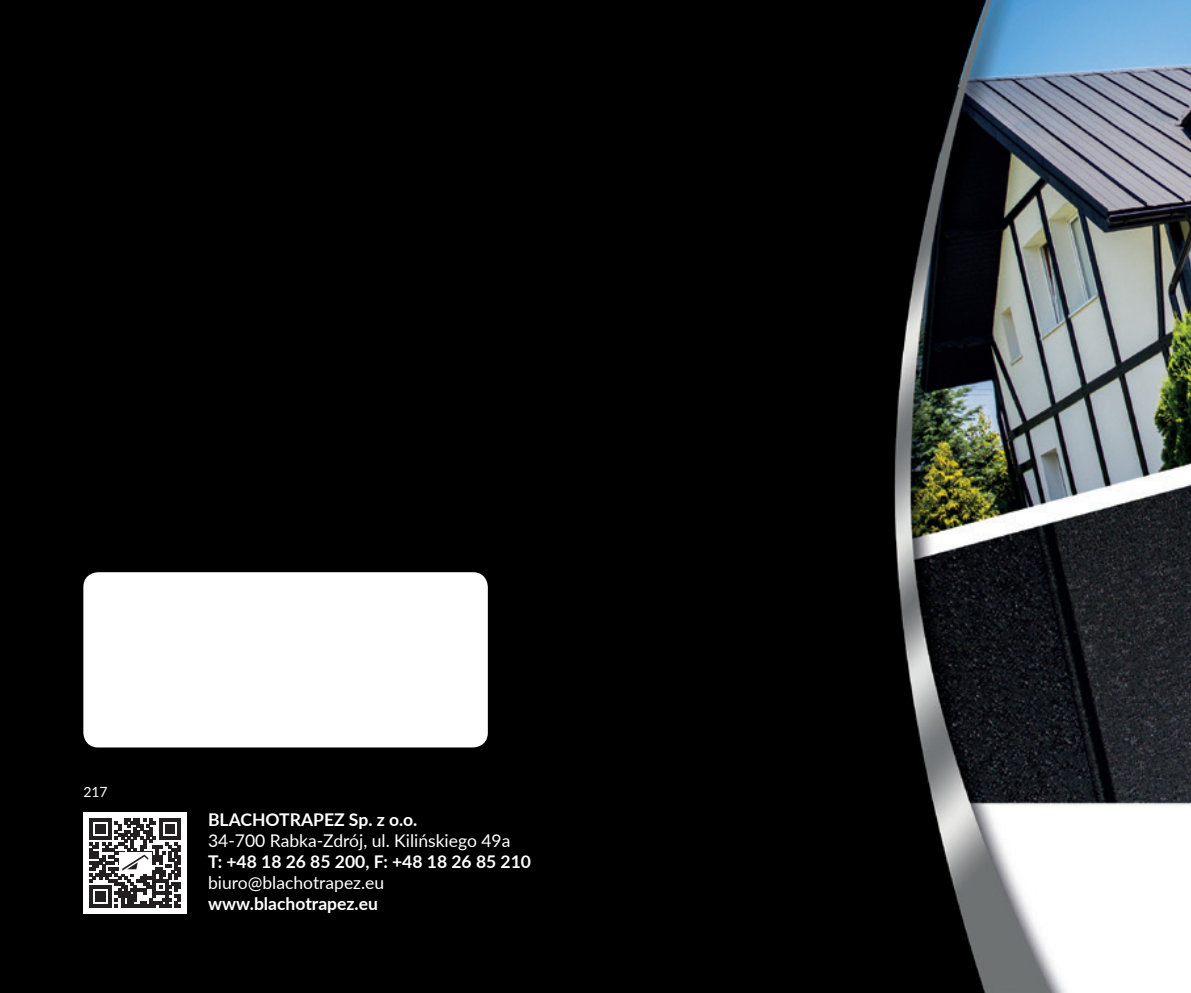
<style>
.page{position:relative;width:1191px;height:993px;background:#fff}
.page>*{position:absolute;margin:0;border:0;box-sizing:border-box;transform-origin:0 0}
.t1{font:700 17.5px "Lato";color:#fff}
.t2{font:17.5px "Lato";color:#fff}
.t3{font:14px "Lato";color:#fff}
</style>
<div class="page">
<img style="left:0;top:0;width:1191px;height:992px">
<div style="left:83px;top:811px;width:104px;height:102px;background:#fff"></div>
<svg style="left:90px;top:818px;width:91px;height:88px"></svg>
<div style="left:83px;top:572px;width:405px;height:175px;background:#fff;border-radius:15px"></div>
<p class="t3" style="left:83px;top:781px;width:26px">217</p>
<p class="t1" style="left:208px;top:806px;width:211px">BLACHOTRAPEZ Sp. z o.o.</p>
<p class="t2" style="left:208px;top:828px;width:304px">34-700 Rabka-Zdrój, ul. Kilińskiego 49a</p>
<p class="t1" style="left:208px;top:848px;width:324px">T: +48 18 26 85 200, F: +48 18 26 85 210</p>
<p class="t2" style="left:208px;top:870px;width:178px">biuro@blachotrapez.eu</p>
<p class="t1" style="left:208px;top:890px;width:171px">www.blachotrapez.eu</p>
</div>
